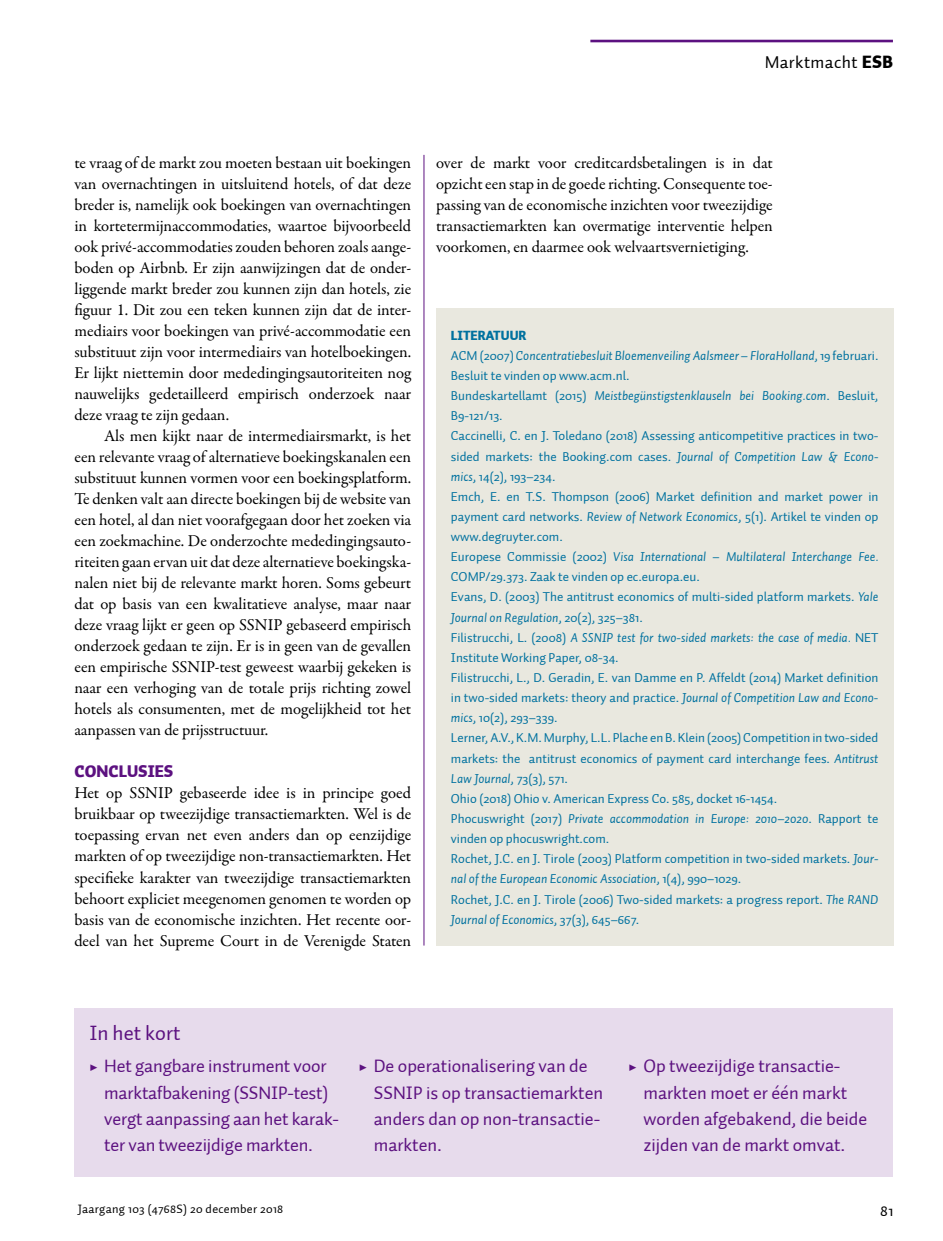
<style>
.page{position:relative;width:943px;height:1241px;background:#fff}
.page>*{position:absolute;margin:0;border:0;box-sizing:border-box;transform-origin:0 0}
.t1{font:21px "Auto 1";color:#5c1180}
.t2{font:18.38px/26.2px "Auto 1";color:#5c1180}
.t3{font:17.5px "Auto 1";letter-spacing:.025em;color:#000}
.t4{font:16.62px/21px "Garamond Premr Pro";letter-spacing:-.005em;color:#000;text-align:justify}
.t5{font:900 16.62px "Auto 1";color:#5c1180}
.t6{font:15.75px "Auto 1";color:#000}
.t7{font:13.12px/20.1px "Auto 1";color:#00719f}
.t8{font:12.25px "Auto 1";letter-spacing:.025em;color:#000}
.s1{font-weight:900}
.s2{font-style:italic}
.s3{font-family:"Garamond Premr Pro";font-weight:700}
</style>
<div class="page">
<hr style="left:590px;top:40px;width:302px;height:2px;background:#5c1180">
<hr style="left:423px;top:155px;width:1px;height:790px;background:#5c1180">
<div style="left:436px;top:308px;width:457px;height:637px;background:#e9e8df"></div>
<div style="left:74px;top:1008px;width:819px;height:168px;background:#e7dbec"></div>
<p class="t3" style="left:764px;top:51px;width:130px">Marktmacht <span class="s1">ESB</span></p>
<p class="t4" style="left:74px;top:153px;width:338px">te vraag of de markt zou moeten bestaan uit boekingen van overnachtingen in uitsluitend hotels, of dat deze breder is, namelijk ook boekingen van overnachtingen in kortetermijnaccommodaties, waartoe bijvoorbeeld ook privé-accommodaties zouden behoren zoals aange&shy;boden op Airbnb. Er zijn aanwijzingen dat de onder&shy;liggende markt breder zou kunnen zijn dan hotels, zie figuur 1. Dit zou een teken kunnen zijn dat de inter&shy;mediairs voor boekingen van privé-accommodatie een substituut zijn voor intermediairs van hotelboekingen.<br>Er lijkt niettemin door mededingingsautoriteiten nog nauwelijks gedetailleerd empirisch onderzoek naar deze vraag te zijn gedaan.</p>
<p class="t4" style="left:74px;top:426px;width:338px;text-indent:30px">Als men kijkt naar de intermediairsmarkt, is het een relevante vraag of alternatieve boekingskanalen een substituut kunnen vormen voor een boekingsplatform.<br>Te denken valt aan directe boekingen bij de website van een hotel, al dan niet voorafgegaan door het zoeken via een zoekmachine. De onderzochte mededingingsauto&shy;riteiten gaan ervan uit dat deze alternatieve boekingska&shy;nalen niet bij de relevante markt horen. Soms gebeurt dat op basis van een kwalitatieve analyse, maar naar deze vraag lijkt er geen op SSNIP gebaseerd empirisch onderzoek gedaan te zijn. Er is in geen van de gevallen een empirische SSNIP-test geweest waarbij gekeken is naar een verhoging van de totale prijs richting zowel hotels als consumenten, met de mogelijkheid tot het aanpassen van de prijsstructuur.</p>
<p class="t5" style="left:74px;top:760px;width:100px">CONCLUSIES</p>
<p class="t4" style="left:74px;top:783px;width:338px">Het op SSNIP gebaseerde idee is in principe goed bruikbaar op tweezijdige transactiemarkten. Wel is de toepassing ervan net even anders dan op eenzijdige markten of op tweezijdige non-transactiemarkten. Het specifieke karakter van tweezijdige transactiemarkten behoort expliciet meegenomen genomen te worden op basis van de economische inzichten. Het recente oor&shy;deel van het Supreme Court in de Verenigde Staten</p>
<p class="t4" style="left:436px;top:153px;width:338px">over de markt voor creditcardsbetalingen is in dat opzicht een stap in de goede richting. Consequente toe&shy;passing van de economische inzichten voor tweezijdige transactiemarkten kan overmatige interventie helpen voorkomen, en daarmee ook welvaartsvernietiging.</p>
<p class="t7" style="left:451px;top:325px;width:429px"><span class="s1">LITERATUUR<br></span>ACM (2007) <span class="s2">Concentratiebesluit Bloemenveiling Aalsmeer – FloraHolland</span>, 19 februari.<br>Besluit te vinden op www.acm.nl.<br>Bundeskartellamt (2015) <span class="s2">Meistbegünstigstenklauseln bei Booking.com</span>. Besluit, B9-121/13.<br>Caccinelli, C. en J. Toledano (2018) Assessing anticompetitive practices in two&shy;sided markets: the Booking.com cases. <span class="s2">Journal of Competition Law &amp; Econo&shy;mics</span>, 14(2), 193–234.<br>Emch, E. en T.S. Thompson (2006) Market definition and market power in payment card networks. <span class="s2">Review of Network Economics</span>, 5(1). Artikel te vinden op www.degruyter.com.<br>Europese Commissie (2002) <span class="s2">Visa International – Multilateral Interchange Fee.<br></span>COMP/29.373. Zaak te vinden op ec.europa.eu.<br>Evans, D. (2003) The antitrust economics of multi-sided platform markets. <span class="s2">Yale Journal on Regulation</span>, 20(2), 325–381.<br>Filistrucchi, L. (2008) <span class="s2">A SSNIP test for two-sided markets: the case of media.</span> NET Institute Working Paper, 08-34.<br>Filistrucchi, L., D. Geradin, E. van Damme en P. Affeldt (2014) Market definition in two-sided markets: theory and practice. <span class="s2">Journal of Competition Law and Econo&shy;mics</span>, 10(2), 293–339.<br>Lerner, A.V., K.M. Murphy, L.L. Plache en B. Klein (2005) Competition in two--sided markets: the antitrust economics of payment card interchange fees. -<span class="s2">Antitrust Law Journal</span>, 73(3), 571.<br>Ohio (2018) Ohio v. American Express Co. 585, docket 16-1454.<br>Phocuswright (2017) <span class="s2">Private accommodation in Europe: 2010–2020</span>. Rapport te vinden op phocuswright.com.<br>Rochet, J.C. en J. Tirole (2003) Platform competition in two-sided markets. <span class="s2">Jour&shy;nal of the European Economic Association</span>, 1(4), 990–1029.<br>Rochet, J.C. en J. Tirole (2006) Two-sided markets: a progress report. <span class="s2">The RAND Journal of Economics</span>, 37(3), 645–667.</p>
<p class="t1" style="left:89px;top:1019px;width:93px">In het kort</p>
<p class="t2" style="left:104px;top:1053px;width:236px;text-indent:-15px"><span class="s3">▶</span> Het gangbare instrument voor marktafbakening (SSNIP-test) vergt aanpassing aan het karak&shy;ter van tweezijdige markten.</p>
<p class="t2" style="left:374px;top:1053px;width:231px;text-indent:-15px"><span class="s3">▶</span> De operationalisering van de<br>SSNIP is op transactiemarkten anders dan op non-transactie&shy;markten.</p>
<p class="t2" style="left:643px;top:1053px;width:225px;text-indent:-15px"><span class="s3">▶</span> Op tweezijdige transactie&shy;markten moet er één markt worden afgebakend, die beide zijden van de markt omvat.</p>
<p class="t8" style="left:78px;top:1201px;width:207px">Jaargang 103 (4768S) 20 december 2018</p>
<p class="t6" style="left:880px;top:1200px;width:15px">81</p>
</div>
